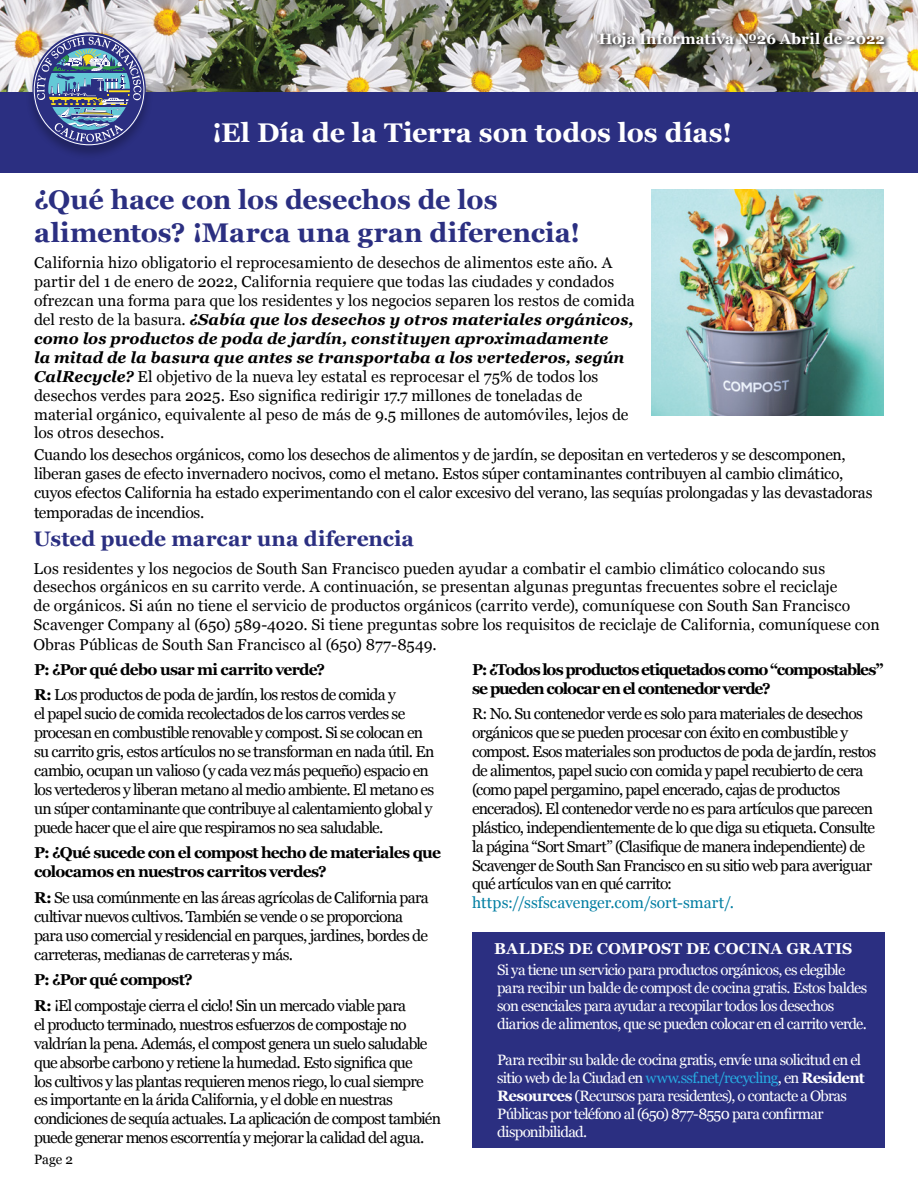
<style>
.page{position:relative;width:918px;height:1188px;background:#fff}
.page>*{position:absolute;margin:0;border:0;box-sizing:border-box;transform-origin:0 0}
.t1{font:700 27px/32.4px "Georgia";color:#2b2f81}
.t2{font:700 27px "Georgia";color:#fff}
.t3{font:700 21px "Georgia";letter-spacing:.005em;color:#2b2f81}
.t4{font:15.75px/18.9px "Georgia";letter-spacing:-.035em;color:#000}
.t5{font:15.75px/18.9px "Georgia";color:#000}
.t6{font:15.75px/18.9px "Georgia";letter-spacing:-.055em;color:#000}
.t7{font:700 15.75px/18.9px "Georgia";letter-spacing:-.055em;color:#000}
.t8{font:15.75px "Georgia";color:#007ea2}
.t9{font:700 15.75px "Georgia";letter-spacing:.01em;color:#fff}
.t10{font:15px/18px "Georgia";letter-spacing:-.045em;color:#fff}
.t11{font:700 15px "Georgia";letter-spacing:.005em;color:#fff}
.t12{font:13.5px "Georgia";color:#000}
.s1{font-weight:700;font-style:italic}
.s2{font-weight:700}
.s3{color:#27aae1}
</style>
<div class="page">
<img style="left:0;top:0;width:918px;height:92px">
<div style="left:0;top:92px;width:918px;height:81px;background:#2b2f81"></div>
<div style="left:25px;top:32px;width:128px;height:128px;background:#000;opacity:.25"></div>
<svg style="left:32px;top:32px;width:114px;height:114px"></svg>
<div style="left:597px;top:30px;width:294px;height:23px;background:#000;opacity:.7"></div>
<img style="left:651px;top:189px;width:233px;height:226px">
<div style="left:472px;top:932px;width:413px;height:215px;background:#2b2f81"></div>
<p class="t11" style="left:599px;top:27px;width:288px">Hoja Informativa №26 Abril de 2022</p>
<h1 class="t2" style="left:212px;top:112px;width:522px">¡El Día de la Tierra son todos los días!</h1>
<h1 class="t1" style="left:34px;top:182px;width:548px">¿Qué hace con los desechos de los alimentos? ¡Marca una gran diferencia!</h1>
<p class="t5" style="left:34px;top:253px;width:602px">California hizo obligatorio el reprocesamiento de desechos de alimentos este año. A partir del 1 de enero de 2022, California requiere que todas las ciudades y condados ofrezcan una forma para que los residentes y los negocios separen los restos de comida del resto de la basura. <span class="s1">¿Sabía que los desechos y otros materiales orgánicos, como los productos de poda de jardín, constituyen aproximadamente<br>la mitad de la basura que antes se transportaba a los vertederos, según CalRecycle?</span> El objetivo de la nueva ley estatal es reprocesar el 75% de todos los desechos verdes para 2025. Eso significa redirigir 17.7 millones de toneladas de material orgánico, equivalente al peso de más de 9.5 millones de automóviles, lejos de los otros desechos.</p>
<p class="t4" style="left:34px;top:444px;width:840px">Cuando los desechos orgánicos, como los desechos de alimentos y de jardín, se depositan en vertederos y se descomponen, liberan gases de efecto invernadero nocivos, como el metano. Estos súper contaminantes contribuyen al cambio climático, cuyos efectos California ha estado experimentando con el calor excesivo del verano, las sequías prolongadas y las devastadoras temporadas de incendios.</p>
<h2 class="t3" style="left:34px;top:523px;width:382px">Usted puede marcar una diferencia</h2>
<p class="t5" style="left:34px;top:558px;width:848px">Los residentes y los negocios de South San Francisco pueden ayudar a combatir el cambio climático colocando sus desechos orgánicos en su carrito verde. A continuación, se presentan algunas preguntas frecuentes sobre el reciclaje<br>de orgánicos. Si aún no tiene el servicio de productos orgánicos (carrito verde), comuníquese con South San Francisco Scavenger Company al (650) 589-4020. Si tiene preguntas sobre los requisitos de reciclaje de California, comuníquese con Obras Públicas de South San Francisco al (650) 877-8549.</p>
<p class="t4" style="left:34px;top:656px;width:363px;line-height:25.7px"><span class="s2">P: ¿Por qué debo usar mi carrito verde?<br>R:</span> Los productos de poda de jardín, los restos de comida y</p>
<p class="t4" style="left:34px;top:704px;width:402px">el papel sucio de comida recolectados de los carros verdes se procesan en combustible renovable y compost. Si se colocan en su carrito gris, estos artículos no se transforman en nada útil. En cambio, ocupan un valioso (y cada vez más pequeño) espacio en los vertederos y liberan metano al medio ambiente. El metano es un súper contaminante que contribuye al calentamiento global y puede hacer que el aire que respiramos no sea saludable.</p>
<p class="t7" style="left:34px;top:843px;width:408px">P: ¿Qué sucede con el compost hecho de materiales que colocamos en nuestros carritos verdes?</p>
<p class="t4" style="left:34px;top:887px;width:396px"><span class="s2">R:</span> Se usa comúnmente en las áreas agrícolas de California para cultivar nuevos cultivos. También se vende o se proporciona para uso comercial y residencial en parques, jardines, bordes de carreteras, medianas de carreteras y más.</p>
<p class="t4" style="left:34px;top:966px;width:373px;line-height:25.7px"><span class="s2">P: ¿Por qué compost?<br>R:</span> ¡El compostaje cierra el ciclo! Sin un mercado viable para</p>
<p class="t4" style="left:34px;top:1014px;width:408px">el producto terminado, nuestros esfuerzos de compostaje no valdrían la pena. Además, el compost genera un suelo saludable que absorbe carbono y retiene la humedad. Esto significa que<br>los cultivos y las plantas requieren menos riego, lo cual siempre es importante en la árida California, y el doble en nuestras condiciones de sequía actuales. La aplicación de compost también puede generar menos escorrentía y mejorar la calidad del agua.</p>
<p class="t7" style="left:472px;top:659px;width:413px">P: ¿Todos los productos etiquetados como “compostables” se pueden colocar en el contenedor verde?</p>
<p class="t6" style="left:472px;top:704px;width:406px">R: No. Su contenedor verde es solo para materiales de desechos orgánicos que se pueden procesar con éxito en combustible y compost. Esos materiales son productos de poda de jardín, restos de alimentos, papel sucio con comida y papel recubierto de cera (como papel pergamino, papel encerado, cajas de productos encerados). El contenedor verde no es para artículos que parecen plástico, independientemente de lo que diga su etiqueta. Consulte la página “Sort Smart” (Clasifique de manera independiente) de Scavenger de South San Francisco en su sitio web para averiguar qué artículos van en qué carrito:</p>
<p class="t8" style="left:472px;top:891px;width:263px">https://ssfscavenger.com/sort-smart/.</p>
<p class="t9" style="left:494px;top:937px;width:166px">BALDES DE COMPOST</p>
<p class="t9" style="left:686px;top:937px;width:167px">DE COCINA GRATIS</p>
<p class="t10" style="left:497px;top:960px;width:372px">Si ya tiene un servicio para productos orgánicos, es elegible para recibir un balde de compost de cocina gratis. Estos baldes son esenciales para ayudar a recopilar todos los desechos diarios de alimentos, que se pueden colocar en el carrito verde.</p>
<p class="t10" style="left:497px;top:1050px;width:369px">Para recibir su balde de cocina gratis, envíe una solicitud en el sitio web de la Ciudad en <span class="s3">www.ssf.net/recycling</span>, en <span class="s2">Resident Resources</span> (Recursos para residentes), o contacte a Obras Públicas por teléfono al (650) 877-8550 para confirmar disponibilidad.</p>
<p class="t12" style="left:34px;top:1150px;width:41px">Page 2</p>
</div>
